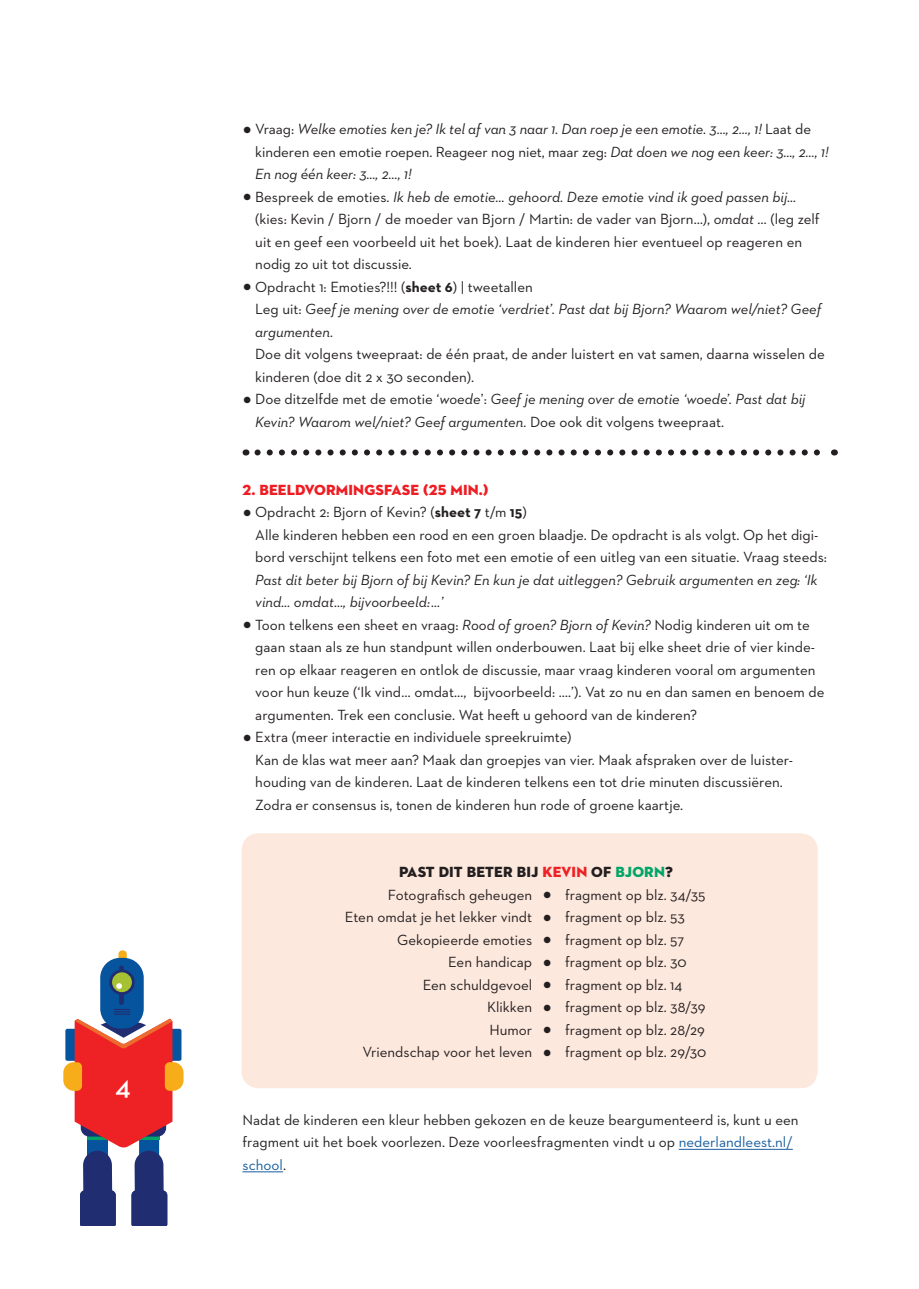
<style>
.page{position:relative;width:919px;height:1289px;background:#fff}
.page>*{position:absolute;margin:0;border:0;box-sizing:border-box;transform-origin:0 0}
.t1{font:600 28.5px "Neutraface 2 Text";color:#fff}
.body{font:15px/22.5px "Neutraface 2 Text";color:#231f20}
.body-2{font:italic 15px/22.5px "Neutraface 2 Text";color:#231f20}
.body-3{font:15px "Neutraface 2 Display Titling";letter-spacing:.01em;color:#231f20}
.body-4{font:15px "Neutraface 2 Display Titling";letter-spacing:.01em;color:#ee1d23}
.s1{font-style:normal;font-size:34.5px}
.s2{font-style:normal}
.s3{font-size:34.5px}
.s4{font-style:italic}
.s5{font-weight:700}
.s6{color:#ee2124}
.s7{color:#00a668}
.s8{color:#175d9e}
</style>
<div class="page">
<svg style="left:118px;top:950px;width:9px;height:7px"></svg>
<div style="left:100px;top:957px;width:44px;height:71px;background:#06549e;border-radius:20px"></div>
<div style="left:119px;top:965px;width:5px;height:39px;background:#212d71;border-radius:2px"></div>
<svg style="left:109px;top:970px;width:26px;height:24px"></svg>
<svg style="left:63px;top:1008px;width:120px;height:217px"></svg>
<div style="left:242px;top:833px;width:575px;height:255px;background:#fde8dd;border-radius:17px"></div>
<hr style="left:678px;top:1148px;width:114px;height:1px;background:#175d9e">
<hr style="left:242px;top:1171px;width:41px;height:1px;background:#175d9e">
<svg style="left:257px;top:449px;width:563px;height:6px"></svg>
<h1 class="t1" style="left:115px;top:1066px;width:17px">4</h1>
<p class="body-2" style="left:255px;top:118px;width:574px;text-indent:-13px"><span class="s1">•</span> <span class="s2">Vraag:</span> Welke emoties ken je? Ik tel af van 3 naar 1. Dan roep je een emotie. 3…, 2…, 1! <span class="s2">Laat de kinderen een emotie roepen. Reageer nog niet, maar zeg:</span> Dat doen we nog een keer: 3…, 2…, 1!<br>En nog één keer: 3…, 2…, 1!</p>
<p class="body" style="left:255px;top:185px;width:566px;text-indent:-13px"><span class="s3">•</span> Bespreek de emoties. <span class="s4">Ik heb de emotie… gehoord. Deze emotie vind ik goed passen bij… </span>(kies: Kevin / Bjorn / de moeder van Bjorn / Martin: de vader van Bjorn…), <span class="s4">omdat</span> … (leg zelf uit en geef een voorbeeld uit het boek). Laat de kinderen hier eventueel op reageren en nodig zo uit tot discussie.</p>
<p class="body" style="left:242px;top:275px;width:292px"><span class="s3">•</span> Opdracht 1: Emoties?!!! (<span class="s5">sheet 6</span>) | tweetallen</p>
<p class="body-2" style="left:255px;top:298px;width:567px"><span class="s2">Leg uit:</span> Geef je mening over de emotie ‘verdriet’. Past dat bij Bjorn? Waarom wel/niet? Geef argumenten.</p>
<p class="body" style="left:255px;top:343px;width:571px">Doe dit volgens tweepraat: de één praat, de ander luistert en vat samen, daarna wisselen de kinderen (doe dit 2 x 30 seconden).</p>
<p class="body-2" style="left:255px;top:388px;width:551px;text-indent:-13px"><span class="s1">•</span> <span class="s2">Doe ditzelfde met de emotie ‘</span>woede<span class="s2">’:</span> Geef je mening over de emotie ‘woede’. Past dat bij<br>Kevin? Waarom wel/niet? Geef argumenten. <span class="s2">Doe ook dit volgens tweepraat.</span></p>
<p class="body-4" style="left:242px;top:480px;width:247px">2. BEELDVORMINGSFASE (25 MIN.)</p>
<p class="body" style="left:242px;top:500px;width:286px"><span class="s3">•</span> Opdracht 2: Bjorn of Kevin? (<span class="s5">sheet 7</span> t/m <span class="s5">15</span>)</p>
<p class="body" style="left:255px;top:523px;width:573px">Alle kinderen hebben een rood en een groen blaadje. De opdracht is als volgt. Op het digi&shy;bord verschijnt telkens een foto met een emotie of een uitleg van een situatie. Vraag steeds:<br><span class="s4">Past dit beter bij Bjorn of bij Kevin? En kun je dat uitleggen? Gebruik argumenten en zeg: ‘Ik vind… omdat…, bijvoorbeeld:…’</span></p>
<p class="body" style="left:255px;top:613px;width:570px;text-indent:-13px"><span class="s3">•</span> Toon telkens een sheet en vraag: <span class="s4">Rood of groen? Bjorn of Kevin?</span> Nodig kinderen uit om te gaan staan als ze hun standpunt willen onderbouwen. Laat bij elke sheet drie of vier kinde&shy;ren op elkaar reageren en ontlok de discussie, maar vraag kinderen vooral om argumenten voor hun keuze (‘Ik vind… omdat…, bijvoorbeeld: ….’). Vat zo nu en dan samen en benoem de argumenten. Trek een conclusie. Wat heeft u gehoord van de kinderen?</p>
<p class="body" style="left:242px;top:725px;width:330px"><span class="s3">•</span> Extra (meer interactie en individuele spreekruimte)</p>
<p class="body" style="left:255px;top:748px;width:539px">Kan de klas wat meer aan? Maak dan groepjes van vier. Maak afspraken over de luister&shy;houding van de kinderen. Laat de kinderen telkens een tot drie minuten discussiëren.</p>
<p class="body" style="left:255px;top:793px;width:429px">Zodra er consensus is, tonen de kinderen hun rode of groene kaartje.</p>
<p class="body-3" style="left:399px;top:862px;width:275px">PAST DIT BETER BIJ <span class="s6">KEVIN</span> OF <span class="s7">BJORN</span>?</p>
<p class="body" style="left:388px;top:883px;width:146px">Fotografisch geheugen</p>
<p class="body" style="left:542px;top:883px;width:165px"><span class="s3">•</span> fragment op blz. 34/35</p>
<p class="body" style="left:345px;top:905px;width:189px">Eten omdat je het lekker vindt</p>
<p class="body" style="left:542px;top:905px;width:144px"><span class="s3">•</span> fragment op blz. 53</p>
<p class="body" style="left:397px;top:928px;width:136px">Gekopieerde emoties</p>
<p class="body" style="left:542px;top:928px;width:143px"><span class="s3">•</span> fragment op blz. 57</p>
<p class="body" style="left:448px;top:950px;width:85px">Een handicap</p>
<p class="body" style="left:542px;top:950px;width:146px"><span class="s3">•</span> fragment op blz. 30</p>
<p class="body" style="left:422px;top:973px;width:111px">Een schuldgevoel</p>
<p class="body" style="left:542px;top:973px;width:141px"><span class="s3">•</span> fragment op blz. 14</p>
<p class="body" style="left:487px;top:995px;width:47px">Klikken</p>
<p class="body" style="left:542px;top:995px;width:164px"><span class="s3">•</span> fragment op blz. 38/39</p>
<p class="body" style="left:489px;top:1018px;width:44px">Humor</p>
<p class="body" style="left:542px;top:1018px;width:164px"><span class="s3">•</span> fragment op blz. 28/29</p>
<p class="body" style="left:362px;top:1040px;width:171px">Vriendschap voor het leven</p>
<p class="body" style="left:542px;top:1040px;width:165px"><span class="s3">•</span> fragment op blz. 29/30</p>
<p class="body" style="left:242px;top:1108px;width:557px">Nadat de kinderen een kleur hebben gekozen en de keuze beargumenteerd is, kunt u een fragment uit het boek voorlezen. Deze voorleesfragmenten vindt u op <span class="s8">nederlandleest.nl/ school</span>.</p>
</div>
